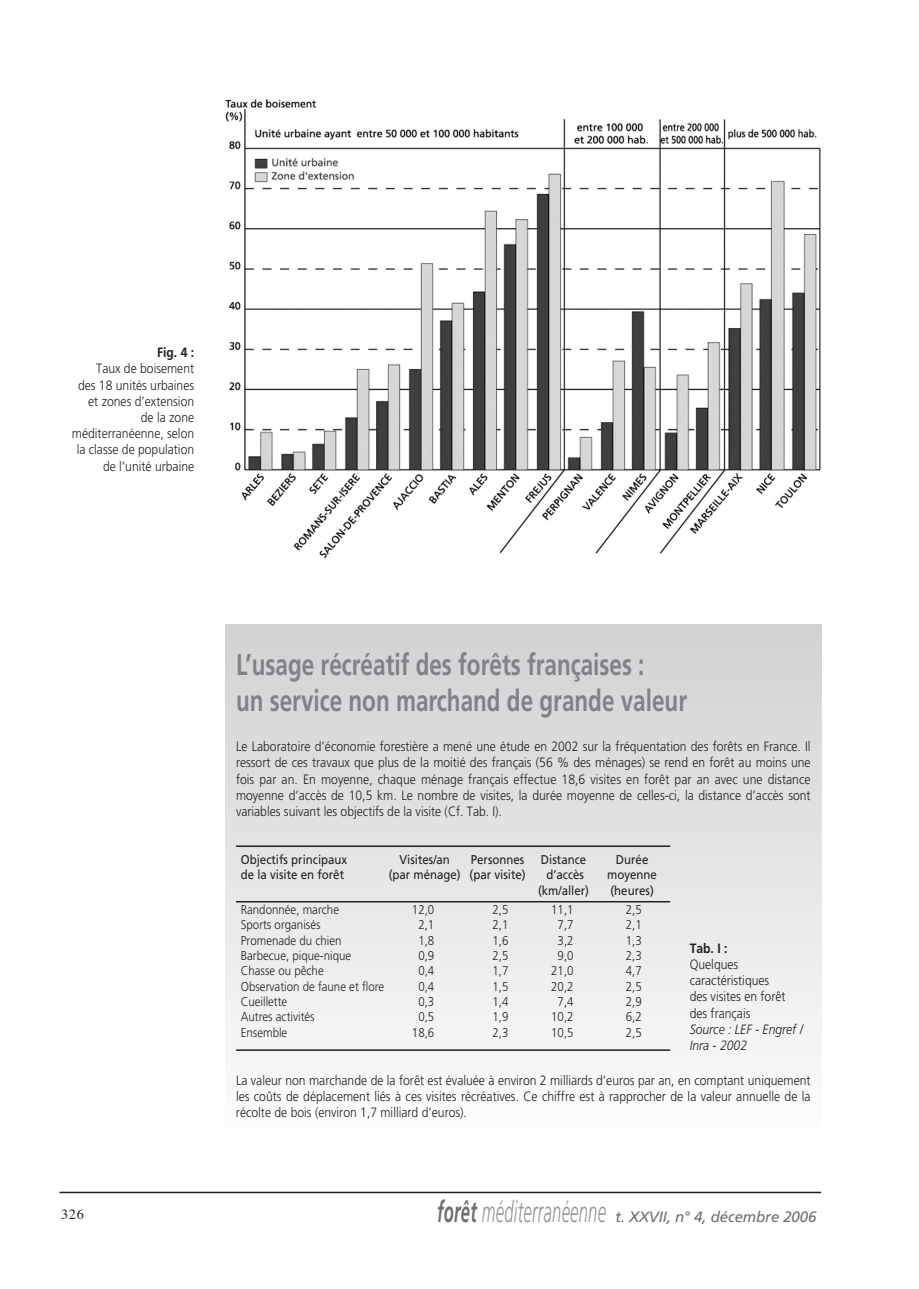
<style>
.page{position:relative;width:919px;height:1289px;background:#fff}
.page>*{position:absolute;margin:0;border:0;box-sizing:border-box;transform-origin:0 0}
.t1{font:700 30px/36px "Frutiger";color:#808285;scale:.75 1}
.t2{font:italic 15px "Frutiger";letter-spacing:-.005em;color:#6c6d70}
.t3{font:14.25px "Times";color:#231f20}
.t4{font:300 13.5px/16.2px "Frutiger";color:#231f20;text-align:justify;scale:.9 1}
.t5{font:italic 300 13.5px/16.2px "Frutiger";color:#231f20;scale:.9 1}
.t6{font:700 13.5px "Frutiger";color:#231f20;scale:.9 1}
.t7{font:300 12.75px "Frutiger";color:#231f20;scale:.9 1}
.t8{font:12.75px "Frutiger";color:#231f20;scale:.9 1}
.s1{font-weight:700;font-size:29.7px}
.s2{font-weight:300;font-size:29.7px;color:#939598}
</style>
<div class="page">
<hr style="left:60px;top:1191px;width:761px;height:2px;background:#231f20">
<div style="left:225px;top:624px;width:596px;height:524px;background:linear-gradient(to bottom,#d0d2d4,#fcfcfc)"></div>
<hr style="left:236px;top:845px;width:434px;height:2px;background:#231f20">
<hr style="left:236px;top:901px;width:434px;height:1px;background:#231f20">
<hr style="left:236px;top:1049px;width:434px;height:1px;background:#231f20">
<img style="left:225px;top:99px;width:595px;height:460px">
<p class="t6" style="left:157px;top:344px;width:43px">Fig. 4 :</p>
<p class="t4" style="left:72px;top:360px;width:137px;text-align:right">Taux de boisement<br>des 18 unités urbaines et zones d’extension de la zone méditerranéenne, selon la classe de population de l’unité urbaine</p>
<p class="t3" style="left:61px;top:1200px;width:24px">326</p>
<h1 class="t1" style="left:236px;top:646px;width:603px">L’usage récréatif des forêts françaises :<br>un service non marchand de grande valeur</h1>
<p class="t4" style="left:236px;top:738px;width:640px">Le Laboratoire d’économie forestière a mené une étude en 2002 sur la fréquentation des forêts en France. Il ressort de ces travaux que plus de la moitié des français (56 % des ménages) se rend en forêt au moins une fois par an. En moyenne, chaque ménage français effectue 18,6 visites en forêt par an avec une distance moyenne d’accès de 10,5 km. Le nombre de visites, la durée moyenne de celles-ci, la distance d’accès sont variables suivant les objectifs de la visite (Cf. Tab. I).</p>
<p class="t8" style="left:241px;top:852px;width:120px">Objectifs principaux</p>
<p class="t8" style="left:399px;top:852px;width:57px">Visites/an</p>
<p class="t8" style="left:471px;top:852px;width:61px">Personnes</p>
<p class="t8" style="left:541px;top:852px;width:52px">Distance</p>
<p class="t8" style="left:615px;top:852px;width:38px">Durée</p>
<p class="t8" style="left:241px;top:867px;width:116px">de la visite en forêt</p>
<p class="t8" style="left:388px;top:867px;width:154px">(par ménage) (par visite)</p>
<p class="t8" style="left:546px;top:867px;width:43px">d’accès</p>
<p class="t8" style="left:607px;top:867px;width:57px">moyenne</p>
<p class="t8" style="left:538px;top:882px;width:58px">(km/aller)</p>
<p class="t8" style="left:610px;top:882px;width:50px">(heures)</p>
<p class="t7" style="left:241px;top:902px;width:111px">Randonnée, marche</p>
<p class="t7" style="left:412px;top:902px;width:26px">12,0</p>
<p class="t7" style="left:492px;top:902px;width:19px">2,5</p>
<p class="t7" style="left:551px;top:902px;width:26px">11,1</p>
<p class="t7" style="left:625px;top:902px;width:19px">2,5</p>
<p class="t7" style="left:241px;top:917px;width:90px">Sports organisés</p>
<p class="t7" style="left:418px;top:917px;width:19px">2,1</p>
<p class="t7" style="left:492px;top:917px;width:19px">2,1</p>
<p class="t7" style="left:557px;top:917px;width:19px">7,7</p>
<p class="t7" style="left:625px;top:917px;width:19px">2,1</p>
<p class="t7" style="left:241px;top:933px;width:113px">Promenade du chien</p>
<p class="t7" style="left:418px;top:933px;width:19px">1,8</p>
<p class="t7" style="left:492px;top:933px;width:19px">1,6</p>
<p class="t7" style="left:557px;top:933px;width:19px">3,2</p>
<p class="t7" style="left:625px;top:933px;width:19px">1,3</p>
<p class="t7" style="left:241px;top:948px;width:124px">Barbecue, pique-nique</p>
<p class="t7" style="left:418px;top:948px;width:19px">0,9</p>
<p class="t7" style="left:492px;top:948px;width:19px">2,5</p>
<p class="t7" style="left:557px;top:948px;width:19px">9,0</p>
<p class="t7" style="left:625px;top:948px;width:19px">2,3</p>
<p class="t7" style="left:241px;top:963px;width:94px">Chasse ou pêche</p>
<p class="t7" style="left:418px;top:963px;width:19px">0,4</p>
<p class="t7" style="left:492px;top:963px;width:19px">1,7</p>
<p class="t7" style="left:551px;top:963px;width:26px">21,0</p>
<p class="t7" style="left:625px;top:963px;width:19px">4,7</p>
<p class="t7" style="left:241px;top:979px;width:161px">Observation de faune et flore</p>
<p class="t7" style="left:418px;top:979px;width:19px">0,4</p>
<p class="t7" style="left:492px;top:979px;width:19px">1,5</p>
<p class="t7" style="left:551px;top:979px;width:26px">20,2</p>
<p class="t7" style="left:625px;top:979px;width:19px">2,5</p>
<p class="t7" style="left:241px;top:994px;width:53px">Cueillette</p>
<p class="t7" style="left:418px;top:994px;width:19px">0,3</p>
<p class="t7" style="left:492px;top:994px;width:19px">1,4</p>
<p class="t7" style="left:557px;top:994px;width:19px">7,4</p>
<p class="t7" style="left:625px;top:994px;width:19px">2,9</p>
<p class="t7" style="left:241px;top:1009px;width:84px">Autres activités</p>
<p class="t7" style="left:418px;top:1009px;width:19px">0,5</p>
<p class="t7" style="left:492px;top:1009px;width:19px">1,9</p>
<p class="t7" style="left:551px;top:1009px;width:26px">10,2</p>
<p class="t7" style="left:625px;top:1009px;width:19px">6,2</p>
<p class="t7" style="left:241px;top:1024px;width:53px">Ensemble</p>
<p class="t7" style="left:412px;top:1024px;width:26px">18,6</p>
<p class="t7" style="left:492px;top:1024px;width:19px">2,3</p>
<p class="t7" style="left:551px;top:1024px;width:26px">10,5</p>
<p class="t7" style="left:625px;top:1024px;width:19px">2,5</p>
<p class="t4" style="left:236px;top:1072px;width:640px">La valeur non marchande de la forêt est évaluée à environ 2 milliards d’euros par an, en comptant uniquement les coûts de déplacement liés à ces visites récréatives. Ce chiffre est à rapprocher de la valeur annuelle de la récolte de bois (environ 1,7 milliard d’euros).</p>
<p class="t6" style="left:689px;top:940px;width:44px">Tab. I :</p>
<p class="t4" style="left:689px;top:956px;width:108px;text-align:left">Quelques caractéristiques des visites en forêt des français</p>
<p class="t5" style="left:689px;top:1020px;width:127px">Source : LEF - Engref /<br>Inra - 2002</p>
<p class="t2" style="left:437px;top:1207px;width:381px"><span class="s1">forêt</span> <span class="s2">méditerranéenne</span> t. XXVII, n° 4, décembre 2006</p>
</div>
